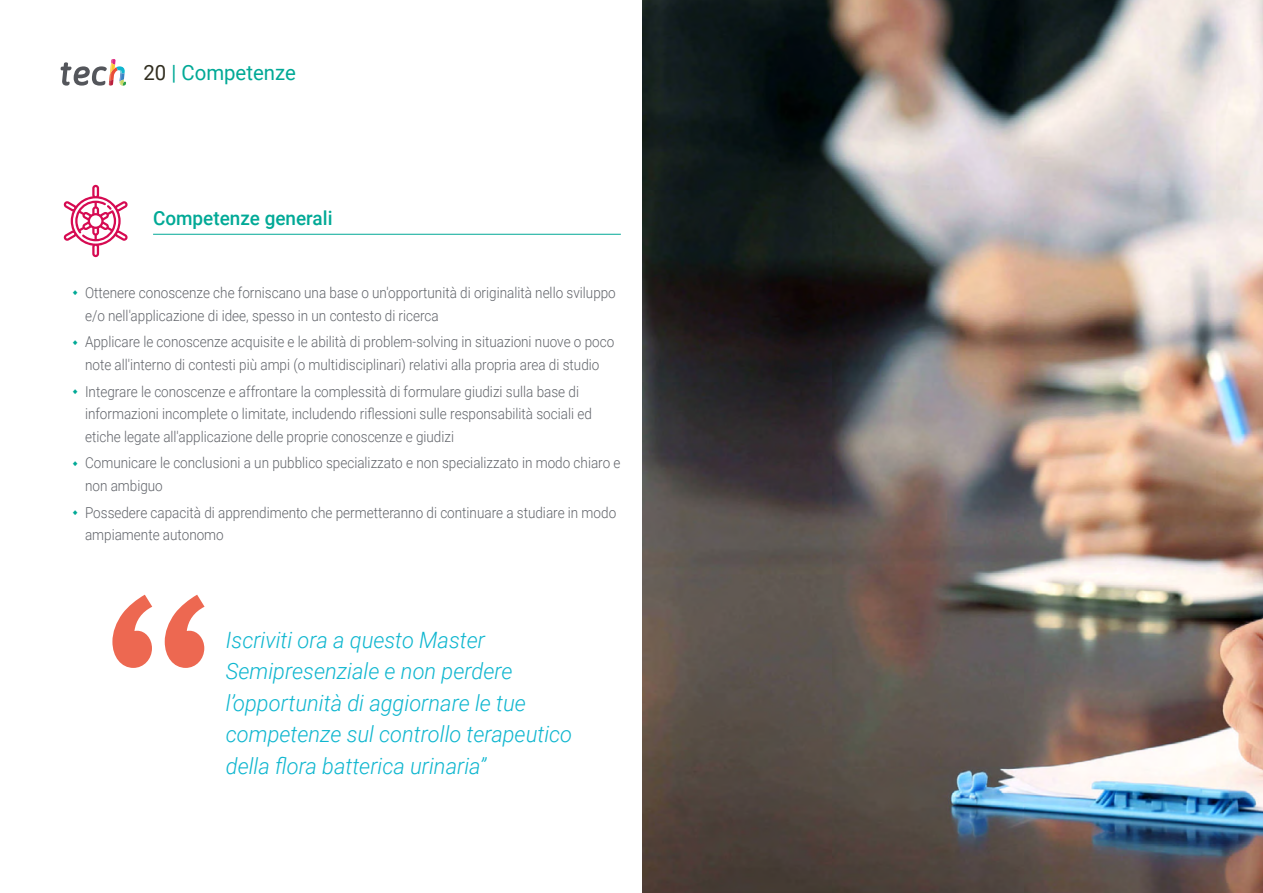
<style>
.page{position:relative;width:1263px;height:893px;background:#fff}
.page>*{position:absolute;margin:0;border:0;box-sizing:border-box;transform-origin:0 0}
.t1{font:italic 300 22.5px/31.5px "Roboto";color:#0fb6cf}
.t2{font:21px "Roboto";color:#00a996}
.t3{font:500 19.5px "Roboto";color:#00a996}
.t4{font:300 15px/22.5px "Roboto";color:#61646a;scale:.9 1}
.s1{color:#312e20}
</style>
<div class="page">
<hr style="left:153px;top:234px;width:468px;height:1px;background:#00a996">
<svg style="left:63px;top:185px;width:65px;height:72px"></svg>
<svg style="left:61px;top:59px;width:65px;height:27px"></svg>
<img style="left:642px;top:0;width:621px;height:893px">
<svg style="left:112px;top:595px;width:93px;height:73px"></svg>
<h2 class="t2" style="left:144px;top:57px;width:154px"><span class="s1">20</span> | Competenze</h2>
<h3 class="t3" style="left:153px;top:205px;width:181px">Competenze generali</h3>
<p class="t4" style="left:85px;top:281px;width:591px">Ottenere conoscenze che forniscano una base o un'opportunità di originalità nello sviluppo e/o nell'applicazione di idee, spesso in un contesto di ricerca</p>
<p class="t4" style="left:85px;top:330px;width:590px">Applicare le conoscenze acquisite e le abilità di problem-solving in situazioni nuove o poco note all'interno di contesti più ampi (o multidisciplinari) relativi alla propria area di studio</p>
<p class="t4" style="left:85px;top:380px;width:565px">Integrare le conoscenze e affrontare la complessità di formulare giudizi sulla base di informazioni incomplete o limitate, includendo riflessioni sulle responsabilità sociali ed etiche legate all'applicazione delle proprie conoscenze e giudizi</p>
<p class="t4" style="left:85px;top:451px;width:596px">Comunicare le conclusioni a un pubblico specializzato e non specializzato in modo chiaro e non ambiguo</p>
<p class="t4" style="left:85px;top:501px;width:592px">Possedere capacità di apprendimento che permetteranno di continuare a studiare in modo ampiamente autonomo</p>
<h1 class="t1" style="left:226px;top:623px;width:348px">Iscriviti ora a questo Master Semipresenziale e non perdere l’opportunità di aggiornare le tue competenze sul controllo terapeutico della flora batterica urinaria”</h1>
</div>
